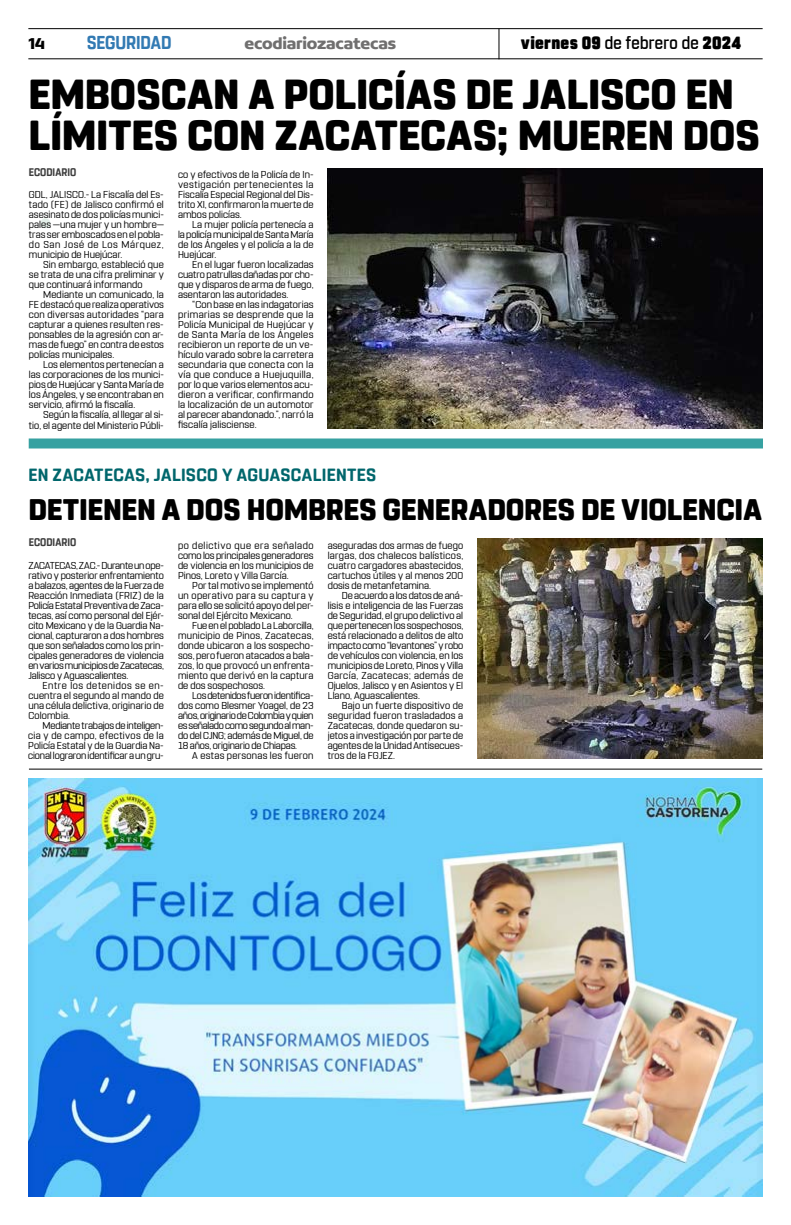
<style>
.page{position:relative;width:791px;height:1225px;background:#fff}
.page>*{position:absolute;margin:0;border:0;box-sizing:border-box;transform-origin:0 0}
.t1{font:800 41.8px/41px "Rohn Rounded";letter-spacing:-.005em;color:#000}
.t2{font:800 29.7px "Rohn Rounded";letter-spacing:-.01em;color:#000}
.t3{font:700 18.6px "Rohn Rounded";letter-spacing:-.01em;color:#327ab3;scale:.91 1}
.t4{font:700 17.6px "Rohn Rounded";letter-spacing:.02em;color:#00666c}
.t5{font:900 17.6px "Rohn Rounded";letter-spacing:.02em;color:#000;scale:.91 1}
.t6{font:700 16.9px "Concord";letter-spacing:-.01em;color:#706f6f}
.t7{font:700 16.9px "Concord";color:#000}
.t8{font:700 11px "Rohn Rounded";letter-spacing:.005em;color:#3d3d3d;scale:.91 1}
.t9{font:10px/10px "Rohn Rounded";letter-spacing:.005em;color:#000;text-align:justify}
.t10{font:10px "Rohn Rounded";letter-spacing:.025em;color:#000}
.s1{font-weight:500}
</style>
<div class="page">
<hr style="left:28px;top:28px;width:735px;height:1px;background:#000">
<hr style="left:28px;top:58px;width:735px;height:1px;background:#000">
<hr style="left:498px;top:29px;width:1px;height:30px;background:#000">
<div style="left:40px;top:218px;width:10px;height:10px;background:#e4efe9;border-radius:50%"></div>
<div style="left:29px;top:438px;width:734px;height:10px;background:#36a1a1"></div>
<img style="left:477px;top:538px;width:285px;height:220px">
<img style="left:328px;top:168px;width:435px;height:260px">
<img style="left:28px;top:778px;width:734px;height:418px">
<hr style="left:29px;top:768px;width:733px;height:1px;background:#000">
<h3 class="t7" style="left:28px;top:33px;width:18px">14</h3>
<h3 class="t3" style="left:87px;top:32px;width:95px">SEGURIDAD</h3>
<h3 class="t6" style="left:244px;top:33px;width:153px">ecodiariozacatecas</h3>
<h3 class="t5" style="left:521px;top:33px;width:244px">viernes 09 <span class="s1">de febrero de</span> 2024</h3>
<h1 class="t1" style="left:28px;top:74px;width:733px">EMBOSCAN A POLICÍAS DE JALISCO EN<br>LÍMITES CON ZACATECAS; MUEREN DOS</h1>
<p class="t8" style="left:29px;top:166px;width:54px">ECODIARIO</p>
<p class="t9" style="left:178px;top:170px;width:137px">co y efectivos de la Policía de In&shy;vestigación pertenecientes la Fiscalía Especial Regional del Dis&shy;trito XI, confirmaron la muerte de ambos policías.</p>
<p class="t9" style="left:178px;top:220px;width:137px;text-indent:14px">La mujer policía pertenecía a la policía municipal de Santa María de los Ángeles y el policía a la de Huejúcar.</p>
<p class="t9" style="left:178px;top:260px;width:137px;text-indent:14px">En el lugar fueron localizadas cuatro patrullas dañadas por cho&shy;que y disparos de arma de fuego, asentaron las autoridades.</p>
<p class="t9" style="left:178px;top:300px;width:137px;text-indent:14px">“Con base en las indagatorias primarias se desprende que la Policía Municipal de Huejúcar y de Santa María de los Ángeles recibieron un reporte de un ve&shy;hículo varado sobre la carretera secundaria que conecta con la vía que conduce a Huejuquilla, por lo que varios elementos acu&shy;dieron a verificar, confirmando la localización de un automotor al parecer abandonado.”, narró la fiscalía jalisciense.</p>
<p class="t9" style="left:29px;top:190px;width:136px">GDL, JALISCO.- La Fiscalía del Es&shy;tado (FE) de Jalisco confirmó el asesinato de dos policías munici&shy;pales —una mujer y un hombre— tras ser emboscados en el pobla&shy;do San José de Los Márquez, municipio de Huejúcar.</p>
<p class="t9" style="left:29px;top:260px;width:136px;text-indent:14px">Sin embargo, estableció que se trata de una cifra preliminar y que continuará informando</p>
<p class="t9" style="left:29px;top:290px;width:136px;text-indent:14px">Mediante un comunicado, la FE destacó que realiza operativos con diversas autoridades “para capturar a quienes resulten res&shy;ponsables de la agresión con ar&shy;mas de fuego” en contra de estos policías municipales.</p>
<p class="t9" style="left:29px;top:360px;width:136px;text-indent:14px">Los elementos pertenecían a las corporaciones de los munici&shy;pios de Huejúcar y Santa María de los Ángeles, y se encontraban en servicio, afirmó la fiscalía.</p>
<p class="t9" style="left:29px;top:410px;width:136px;text-align:right">Según la fiscalía, al llegar al si&shy;tio, el agente del Ministerio Públi-</p>
<h3 class="t4" style="left:28px;top:465px;width:349px">EN ZACATECAS, JALISCO Y AGUASCALIENTES</h3>
<h2 class="t2" style="left:28px;top:492px;width:735px">DETIENEN A DOS HOMBRES GENERADORES DE VIOLENCIA</h2>
<p class="t8" style="left:29px;top:536px;width:54px">ECODIARIO</p>
<p class="t9" style="left:178px;top:540px;width:137px">po delictivo que era señalado como los principales generadores de violencia en los municipios de Pinos, Loreto y Villa García.</p>
<p class="t9" style="left:178px;top:580px;width:137px;text-indent:14px">Por tal motivo se implementó un operativo para su captura y para ello se solicitó apoyo del per&shy;sonal del Ejército Mexicano.</p>
<p class="t9" style="left:178px;top:620px;width:137px;text-indent:14px">Fue en el poblado La Laborcilla, municipio de Pinos, Zacatecas, donde ubicaron a los sospecho&shy;sos, pero fueron atacados a bala&shy;zos, lo que provocó un enfrenta&shy;miento que derivó en la captura de dos sospechosos.</p>
<p class="t9" style="left:178px;top:690px;width:137px;text-indent:14px">Los detenidos fueron identifica&shy;dos como Blesmer Yoagel, de 23 años, originario de Colombia y quien es señalado como segundo al man&shy;do del CJNG; además de Miguel, de 18 años, originario de Chiapas.</p>
<p class="t10" style="left:192px;top:749px;width:123px">A estas personas les fueron</p>
<p class="t9" style="left:28px;top:560px;width:137px">ZACATECAS, ZAC.- Durante un ope&shy;rativo y posterior enfrentamiento a balazos, agentes de la Fuerza de Reacción Inmediata (FRIZ) de la Policía Estatal Preventiva de Zaca&shy;tecas, así como personal del Ejér&shy;cito Mexicano y de la Guardia Na&shy;cional, capturaron a dos hombres que son señalados como los prin&shy;cipales generadores de violencia en varios municipios de Zacatecas, Jalisco y Aguascalientes.</p>
<p class="t9" style="left:28px;top:680px;width:137px;text-indent:14px">Entre los detenidos se en&shy;cuentra el segundo al mando de una célula delictiva, originario de Colombia.</p>
<p class="t9" style="left:28px;top:720px;width:137px;text-indent:14px">Mediante trabajos de inteligen&shy;cia y de campo, efectivos de la Policía Estatal y de la Guardia Na&shy;cional lograron identificar a un gru-</p>
<p class="t9" style="left:328px;top:540px;width:137px">aseguradas dos armas de fuego largas, dos chalecos balísticos, cuatro cargadores abastecidos, cartuchos útiles y al menos 200 dosis de metanfetamina.</p>
<p class="t9" style="left:328px;top:590px;width:137px;text-indent:14px">De acuerdo a los datos de aná&shy;lisis e inteligencia de las Fuerzas de Seguridad, el grupo delictivo al que pertenecen los sospechosos, está relacionado a delitos de alto impacto como “levantones” y robo de vehículos con violencia, en los municipios de Loreto, Pinos y Villa García, Zacatecas; además de Ojuelos, Jalisco y en Asientos y El Llano, Aguascalientes.</p>
<p class="t9" style="left:328px;top:700px;width:137px;text-indent:14px">Bajo un fuerte dispositivo de seguridad fueron trasladados a Zacatecas, donde quedaron su&shy;jetos a investigación por parte de agentes de la Unidad Antisecues&shy;tros de la FGJEZ.</p>
</div>
